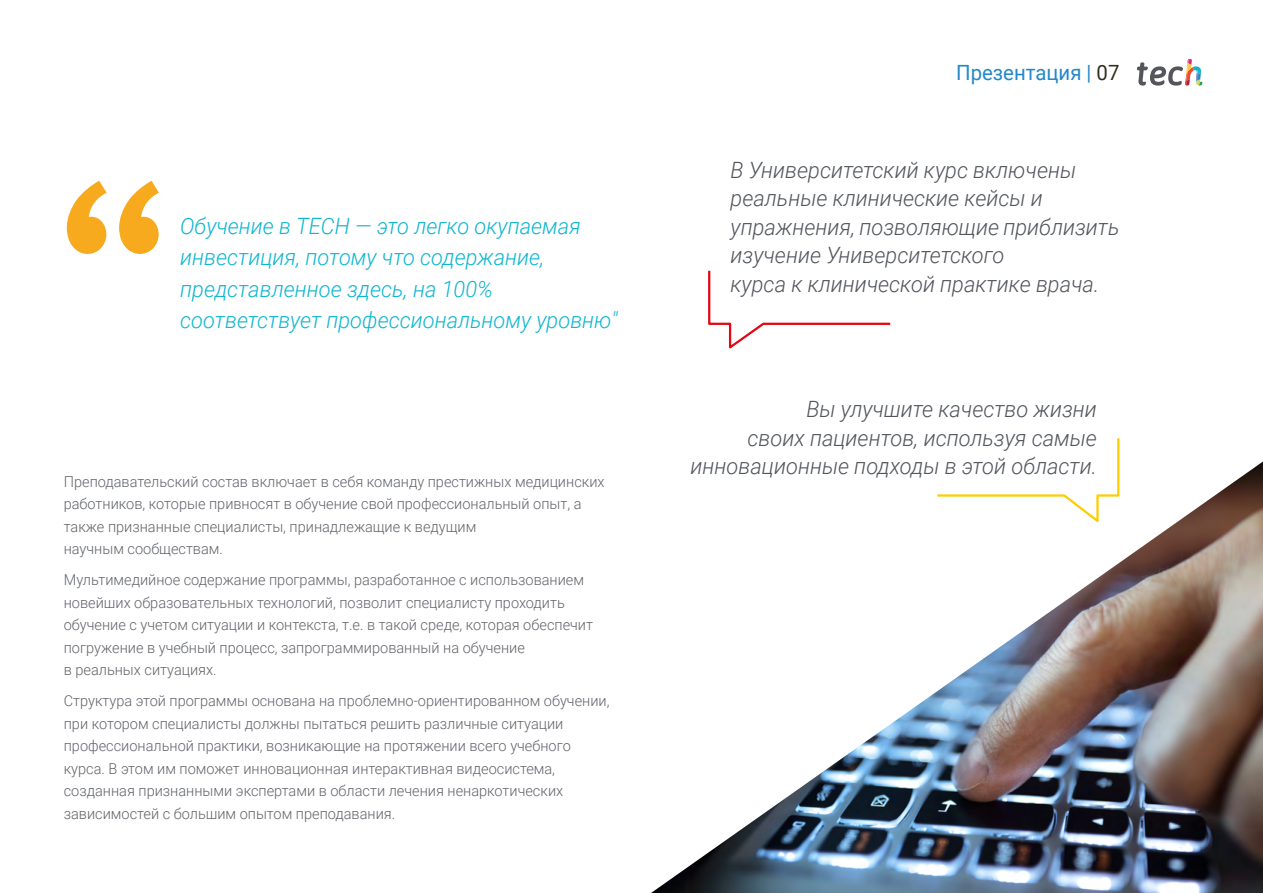
<style>
.page{position:relative;width:1263px;height:893px;background:#fff}
.page>*{position:absolute;margin:0;border:0;box-sizing:border-box;transform-origin:0 0}
.t1{font:italic 300 22.5px/28.5px "Roboto";color:#52555b;text-align:right}
.t2{font:italic 300 22.5px/31.5px "Roboto";color:#0fb6cf}
.t3{font:21px "Roboto";color:#2488c9}
.t4{font:300 15px/22.5px "Roboto";color:#61646a}
.s1{color:#312e20}
</style>
<div class="page">
<svg style="left:67px;top:181px;width:92px;height:73px"></svg>
<svg style="left:1117px;top:438px;width:3px;height:23px"></svg>
<svg style="left:708px;top:270px;width:183px;height:79px"></svg>
<svg style="left:1137px;top:59px;width:65px;height:27px"></svg>
<img style="left:651px;top:461px;width:612px;height:432px">
<h1 class="t2" style="left:180px;top:209px;width:439px">Обучение в TECH — это легко окупаемая инвестиция, потому что содержание, представленное здесь, на 100% соответствует профессиональному уровню"</h1>
<p class="t4" style="left:64px;top:470px;width:542px">Преподавательский состав включает в себя команду престижных медицинских работников, которые привносят в обучение свой профессиональный опыт, а также признанные специалисты, принадлежащие к ведущим<br>научным сообществам.</p>
<p class="t4" style="left:64px;top:568px;width:531px">Мультимедийное содержание программы, разработанное с использованием новейших образовательных технологий, позволит специалисту проходить обучение с учетом ситуации и контекста, т.е. в такой среде, которая обеспечит погружение в учебный процесс, запрограммированный на обучение<br>в реальных ситуациях.</p>
<p class="t4" style="left:64px;top:689px;width:547px">Структура этой программы основана на проблемно-ориентированном обучении, при котором специалисты должны пытаться решить различные ситуации профессиональной практики, возникающие на протяжении всего учебного курса. В этом им поможет инновационная интерактивная видеосистема, созданная признанными экспертами в области лечения ненаркотических зависимостей с большим опытом преподавания.</p>
<h2 class="t3" style="left:956px;top:57px;width:165px">Презентация | <span class="s1">07</span></h2>
<h1 class="t1" style="left:731px;top:154px;width:390px;text-align:left">В Университетский курс включены реальные клинические кейсы и упражнения, позволяющие приблизить изучение Университетского<br>курса к клинической практике врача.</h1>
<h1 class="t1" style="left:690px;top:394px;width:408px">Вы улучшите качество жизни<br>своих пациентов, используя самые инновационные подходы в этой области.</h1>
</div>
